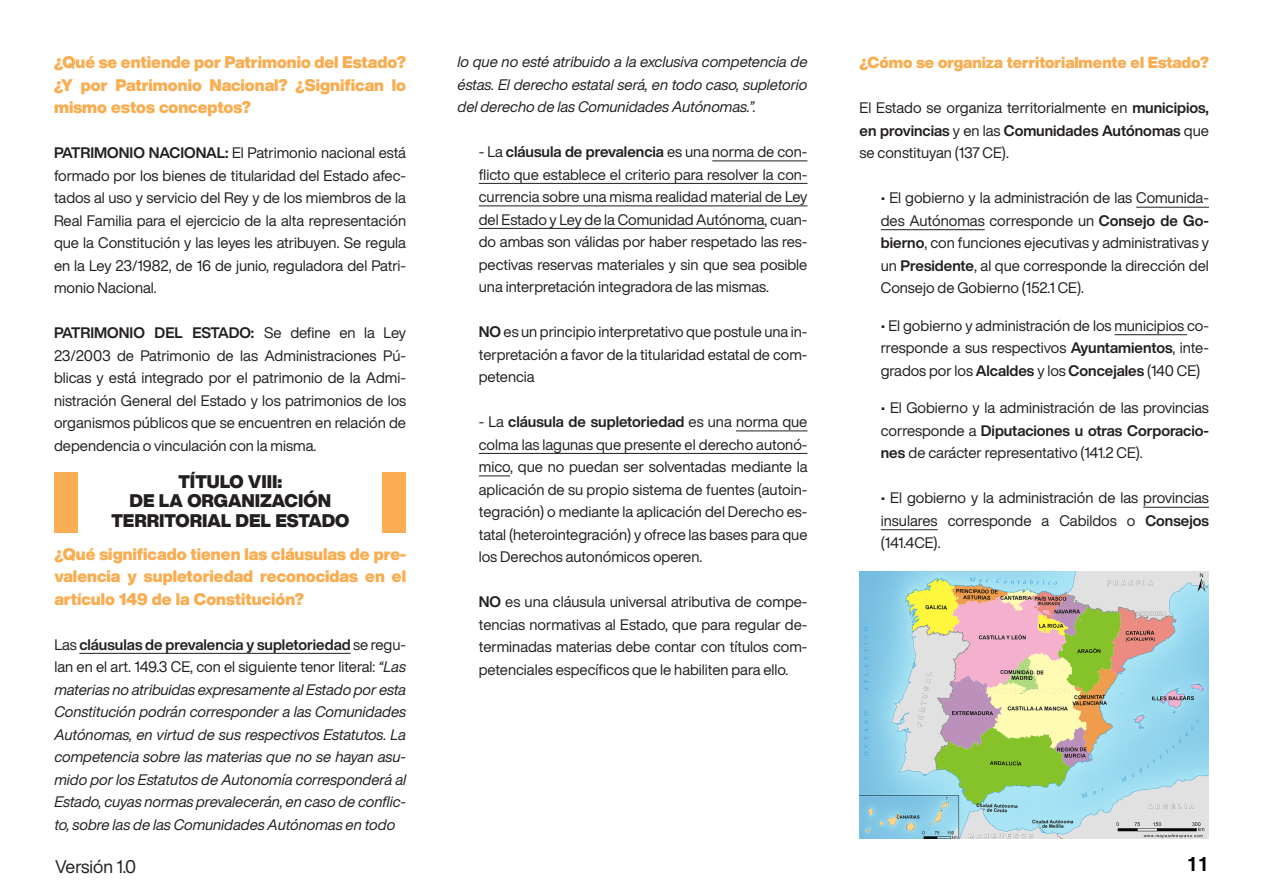
<style>
.page{position:relative;width:1263px;height:893px;background:#fff}
.page>*{position:absolute;margin:0;border:0;box-sizing:border-box;transform-origin:0 0}
.t1{font:700 19.5px "Helvetica";color:#000001}
.t2{font:900 18px "Helvetica Now Display";color:#231f20}
.t3{font:18px "Helvetica Now Display";color:#231f20}
.t4{font:900 16.5px/22.5px "Helvetica Now Display";color:#faac4f;text-align:justify}
.t5{font:900 15.75px "Helvetica Now Display";color:#faac4f}
.t6{font:15px/22.5px "Helvetica Now Display";color:#231f20;text-align:justify}
.t7{font:italic 15px/22.5px "Helvetica Now Display";color:#231f20;text-align:justify}
.s1{font-weight:700}
.s2{font-style:normal}
.s3{font-weight:700;font-style:normal}
</style>
<div class="page">
<hr style="left:79px;top:653px;width:272px;height:1px;background:#231f20">
<hr style="left:1136px;top:207px;width:73px;height:1px;background:#231f20">
<hr style="left:881px;top:229px;width:104px;height:1px;background:#231f20">
<hr style="left:1114px;top:334px;width:73px;height:1px;background:#231f20">
<hr style="left:1143px;top:507px;width:66px;height:1px;background:#231f20">
<hr style="left:881px;top:529px;width:57px;height:1px;background:#231f20">
<hr style="left:712px;top:161px;width:95px;height:1px;background:#231f20">
<hr style="left:479px;top:183px;width:328px;height:1px;background:#231f20">
<hr style="left:479px;top:206px;width:328px;height:1px;background:#231f20">
<hr style="left:479px;top:228px;width:286px;height:1px;background:#231f20">
<hr style="left:736px;top:431px;width:71px;height:1px;background:#231f20">
<hr style="left:479px;top:453px;width:328px;height:1px;background:#231f20">
<hr style="left:479px;top:476px;width:31px;height:1px;background:#231f20">
<div style="left:54px;top:472px;width:23px;height:60px;background:#faac4f"></div>
<div style="left:383px;top:472px;width:23px;height:60px;background:#faac4f"></div>
<img style="left:859px;top:572px;width:350px;height:267px">
<p class="t4" style="left:54px;top:51px;width:354px">¿Qué se entiende por Patrimonio del Estado? ¿Y por Patrimonio Nacional? ¿Significan lo mismo estos conceptos?</p>
<p class="t6" style="left:54px;top:142px;width:354px"><span class="s1">PATRIMONIO NACIONAL:</span> El Patrimonio nacional está formado por los bienes de titularidad del Estado afec&shy;tados al uso y servicio del Rey y de los miembros de la Real Familia para el ejercicio de la alta representación que la Constitución y las leyes les atribuyen. Se regula en la Ley 23/1982, de 16 de junio, reguladora del Patri&shy;monio Nacional.</p>
<p class="t6" style="left:54px;top:322px;width:354px"><span class="s1">PATRIMONIO DEL ESTADO:</span> Se define en la Ley 23/2003 de Patrimonio de las Administraciones Pú&shy;blicas y está integrado por el patrimonio de la Admi&shy;nistración General del Estado y los patrimonios de los organismos públicos que se encuentren en relación de dependencia o vinculación con la misma.</p>
<p class="t2" style="left:178px;top:469px;width:105px">TÍTULO VIII:</p>
<p class="t2" style="left:130px;top:488px;width:203px">DE LA ORGANIZACIÓN</p>
<p class="t2" style="left:111px;top:508px;width:240px">TERRITORIAL DEL ESTADO</p>
<p class="t4" style="left:54px;top:543px;width:353px">¿Qué significado tienen las cláusulas de pre&shy;valencia y supletoriedad reconocidas en el artículo 149 de la Constitución?</p>
<p class="t7" style="left:54px;top:633px;width:353px"><span class="s2">Las</span> <span class="s3">cláusulas de prevalencia y supletoriedad</span> <span class="s2">se regu&shy;lan en el art. 149.3 CE, con el siguiente tenor literal:</span> “Las materias no atribuidas expresamente al Estado por esta Constitución podrán corresponder a las Comunidades Autónomas, en virtud de sus respectivos Estatutos. La competencia sobre las materias que no se hayan asu&shy;mido por los Estatutos de Autonomía corresponderá al Estado, cuyas normas prevalecerán, en caso de conflic&shy;to, sobre las de las Comunidades Autónomas en todo</p>
<p class="t7" style="left:458px;top:51px;width:351px">lo que no esté atribuido a la exclusiva competencia de éstas. El derecho estatal será, en todo caso, supletorio del derecho de las Comunidades Autónomas.”.</p>
<p class="t6" style="left:479px;top:140px;width:330px">- La <span class="s1">cláusula de prevalencia</span> es una norma de con&shy;flicto que establece el criterio para resolver la con&shy;currencia sobre una misma realidad material de Ley del Estado y Ley de la Comunidad Autónoma, cuan&shy;do ambas son válidas por haber respetado las res&shy;pectivas reservas materiales y sin que sea posible una interpretación integradora de las mismas.</p>
<p class="t6" style="left:479px;top:320px;width:330px"><span class="s1">NO</span> es un principio interpretativo que postule una in&shy;terpretación a favor de la titularidad estatal de com&shy;petencia</p>
<p class="t6" style="left:479px;top:410px;width:330px">- La <span class="s1">cláusula de supletoriedad</span> es una norma que colma las lagunas que presente el derecho autonó&shy;mico, que no puedan ser solventadas mediante la aplicación de su propio sistema de fuentes (autoin&shy;tegración) o mediante la aplicación del Derecho es&shy;tatal (heterointegración) y ofrece las bases para que los Derechos autonómicos operen.</p>
<p class="t6" style="left:479px;top:590px;width:330px"><span class="s1">NO</span> es una cláusula universal atributiva de compe&shy;tencias normativas al Estado, que para regular de&shy;terminadas materias debe contar con títulos com&shy;petenciales específicos que le habiliten para ello.</p>
<p class="t5" style="left:859px;top:52px;width:351px">¿Cómo se organiza territorialmente el Estado?</p>
<p class="t6" style="left:859px;top:97px;width:351px">El Estado se organiza territorialmente en <span class="s1">municipios, en provincias</span> y en las <span class="s1">Comunidades Autónomas</span> que se constituyan (137 CE).</p>
<p class="t6" style="left:881px;top:187px;width:330px">• El gobierno y la administración de las Comunida&shy;des Autónomas corresponde un <span class="s1">Consejo de Go&shy;bierno</span>, con funciones ejecutivas y administrativas y un <span class="s1">Presidente</span>, al que corresponde la dirección del Consejo de Gobierno (152.1 CE).</p>
<p class="t6" style="left:881px;top:314px;width:330px">• El gobierno y administración de los municipios co&shy;rresponde a sus respectivos <span class="s1">Ayuntamientos</span>, inte&shy;grados por los <span class="s1">Alcaldes</span> y los <span class="s1">Concejales</span> (140 CE)</p>
<p class="t6" style="left:881px;top:397px;width:330px">• El Gobierno y la administración de las provincias corresponde a <span class="s1">Diputaciones u otras Corporacio&shy;nes</span> de carácter representativo (141.2 CE).</p>
<p class="t6" style="left:881px;top:487px;width:330px">• El gobierno y la administración de las provincias insulares corresponde a Cabildos o <span class="s1">Consejos </span>(141.4CE).</p>
<p class="t3" style="left:55px;top:854px;width:83px">Versión 1.0</p>
<h1 class="t1" style="left:1187px;top:852px;width:23px">11</h1>
</div>
